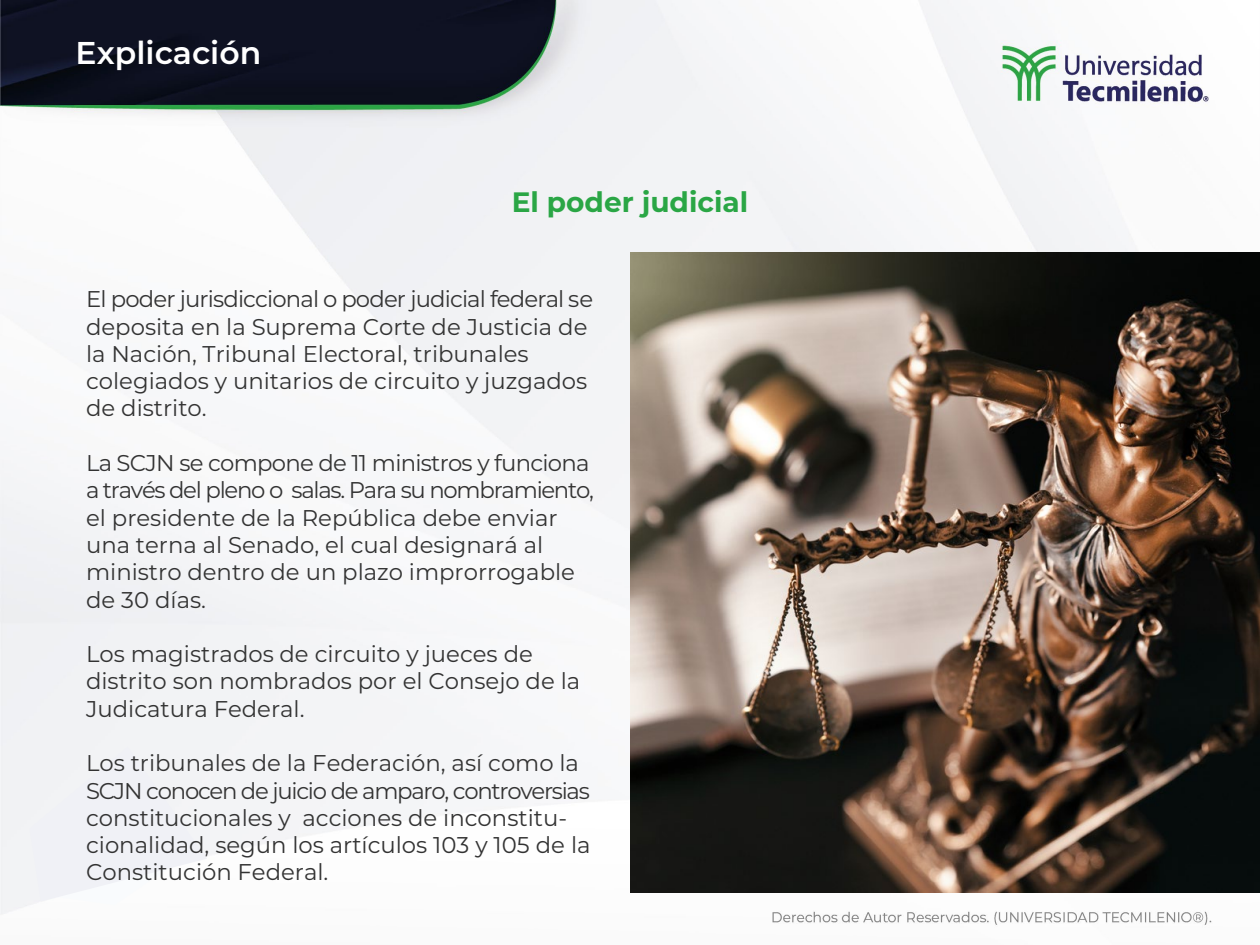
<style>
.page{position:relative;width:1260px;height:945px;background:#fff}
.page>*{position:absolute;margin:0;border:0;box-sizing:border-box;transform-origin:0 0}
.t1{font:600 31.5px "Montserrat";color:#fff}
.t2{font:700 28px "Montserrat";color:#2aa645}
.t3{font:22.75px/27.3px "Montserrat";color:#333}
</style>
<div class="page">
<img style="left:0;top:0;width:1260px;height:925px">
<img style="left:630px;top:252px;width:630px;height:640px">
<svg style="left:29px;top:747px;width:178px;height:158px"></svg>
<h1 class="t1" style="left:76px;top:31px;width:187px">Explicación</h1>
<p class="t2" style="left:512px;top:182px;width:238px">El poder judicial</p>
<p class="t3" style="left:86px;top:285px;width:509px">El poder jurisdiccional o poder judicial federal se deposita en la Suprema Corte de Justicia de la Nación, Tribunal Electoral, tribunales colegiados y unitarios de circuito y juzgados de distrito.</p>
<p class="t3" style="left:86px;top:449px;width:509px">La SCJN se compone de 11 ministros y funciona a través del pleno o salas. Para su nombramiento, el presidente de la República debe enviar una terna al Senado, el cual designará al ministro dentro de un plazo improrrogable de 30 días.</p>
<p class="t3" style="left:86px;top:640px;width:496px">Los magistrados de circuito y jueces de distrito son nombrados por el Consejo de la<br>Judicatura Federal.</p>
<p class="t3" style="left:86px;top:749px;width:506px">Los tribunales de la Federación, así como la SCJN conocen de juicio de amparo, controversias constitucionales y acciones de inconstitu&shy;cionalidad, según los artículos 103 y 105 de la Constitución Federal.</p>
</div>
